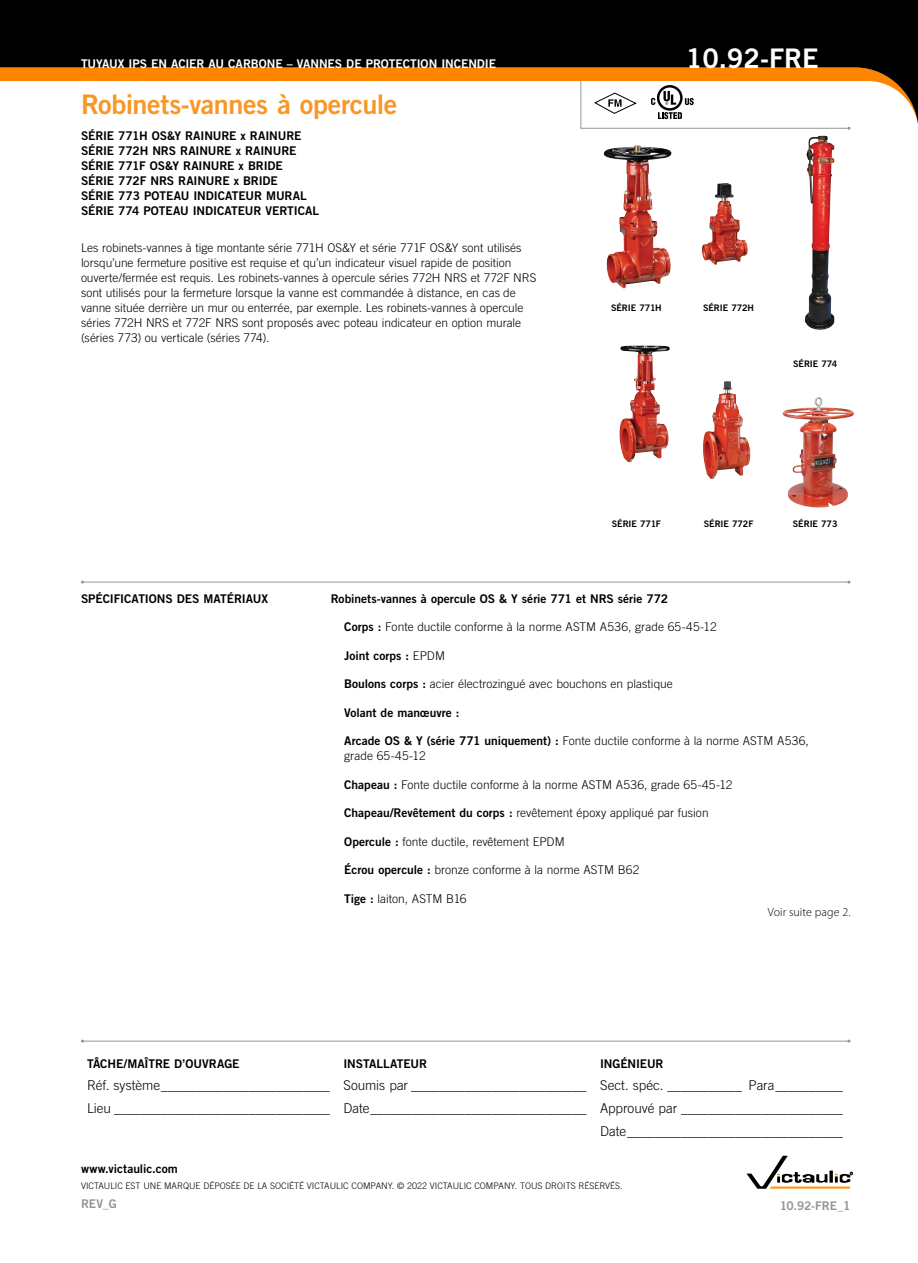
<style>
.page{position:relative;width:918px;height:1263px;background:#fff}
.page>*{position:absolute;margin:0;border:0;box-sizing:border-box;transform-origin:0 0}
.t1{font:27px "Trade Gothic LT Std Bd 2";letter-spacing:-.015em;color:#f89728}
.t2{font:27px "Trade Gothic LT Std Bd 2";color:#fff}
.t3{font:300 13.5px/22.6px "Trade Gothic LT Std";color:#000;text-align:right}
.t4{font:300 12px/15px "Trade Gothic LT Std";color:#000}
.t5{font:12px/15px "Trade Gothic LT Std Bd 2";letter-spacing:-.01em;color:#000}
.t6{font:12px "Trade Gothic LT Std Bd 2";letter-spacing:-.005em;color:#fff}
.t7{font:12px "Trade Gothic LT Std Bd 2";letter-spacing:-.015em;color:#939598}
.t8{font:300 12px "Myriad Pro";letter-spacing:.005em;color:#000}
.t9{font:300 9px "Trade Gothic LT Std";color:#000}
.t10{font:9px "Trade Gothic LT Std Bd 2";letter-spacing:-.005em;color:#000}
.s1{font-family:"Trade Gothic LT Std Bd 2";font-weight:400}
.s2{font-family:"Trade Gothic LT Std";font-weight:300}
</style>
<div class="page">
<img style="left:619px;top:345px;width:50px;height:117px">
<img style="left:604px;top:145px;width:67px;height:143px">
<img style="left:702px;top:183px;width:46px;height:82px">
<img style="left:703px;top:381px;width:47px;height:98px">
<img style="left:805px;top:135px;width:29px;height:195px">
<img style="left:782px;top:397px;width:66px;height:110px">
<hr style="left:82px;top:582px;width:767px;height:1px;background:#939598">
<svg style="left:0;top:0;width:918px;height:129px;fill:#000"></svg>
<svg style="left:747px;top:1156px;width:106px;height:33px"></svg>
<hr style="left:82px;top:1041px;width:767px;height:1px;background:#939598">
<svg style="left:580px;top:80px;width:270px;height:50px"></svg>
<p class="t6" style="left:81px;top:56px;width:417px">TUYAUX IPS EN ACIER AU CARBONE – VANNES DE PROTECTION INCENDIE</p>
<h1 class="t2" style="left:686px;top:41px;width:134px">10.92-FRE</h1>
<h1 class="t1" style="left:81px;top:88px;width:318px">Robinets-vannes à opercule</h1>
<p class="t5" style="left:81px;top:128px;width:240px">SÉRIE 771H OS&amp;Y RAINURE x RAINURE<br>SÉRIE 772H NRS RAINURE x RAINURE<br>SÉRIE 771F OS&amp;Y RAINURE x BRIDE<br>SÉRIE 772F NRS RAINURE x BRIDE<br>SÉRIE 773 POTEAU INDICATEUR MURAL<br>SÉRIE 774 POTEAU INDICATEUR VERTICAL</p>
<p class="t4" style="left:81px;top:240px;width:457px">Les robinets-vannes à tige montante série 771H OS&amp;Y et série 771F OS&amp;Y sont utilisés lorsqu’une fermeture positive est requise et qu’un indicateur visuel rapide de position ouverte/fermée est requis. Les robinets-vannes à opercule séries 772H NRS et 772F NRS sont utilisés pour la fermeture lorsque la vanne est commandée à distance, en cas de vanne située derrière un mur ou enterrée, par exemple. Les robinets-vannes à opercule séries 772H NRS et 772F NRS sont proposés avec poteau indicateur en option murale (séries 773) ou verticale (séries 774).</p>
<p class="t10" style="left:611px;top:302px;width:52px">SÉRIE 771H</p>
<p class="t10" style="left:703px;top:302px;width:53px">SÉRIE 772H</p>
<p class="t10" style="left:793px;top:358px;width:46px">SÉRIE 774</p>
<p class="t10" style="left:612px;top:518px;width:51px">SÉRIE 771F</p>
<p class="t10" style="left:704px;top:518px;width:51px">SÉRIE 772F</p>
<p class="t10" style="left:793px;top:518px;width:46px">SÉRIE 773</p>
<p class="t5" style="left:81px;top:591px;width:189px">SPÉCIFICATIONS DES MATÉRIAUX</p>
<p class="t5" style="left:331px;top:591px;width:339px">Robinets-vannes à opercule OS &amp; Y série 771 et NRS série 772</p>
<p class="t4" style="left:344px;top:619px;width:374px"><span class="s1">Corps :</span> Fonte ductile conforme à la norme ASTM A536, grade 65-45-12</p>
<p class="t5" style="left:344px;top:648px;width:102px">Joint corps : <span class="s2">EPDM</span></p>
<p class="t4" style="left:344px;top:676px;width:330px"><span class="s1">Boulons corps :</span> acier électrozingué avec bouchons en plastique</p>
<p class="t5" style="left:344px;top:705px;width:117px">Volant de manœuvre :</p>
<p class="t4" style="left:344px;top:733px;width:466px"><span class="s1">Arcade OS &amp; Y (série 771 uniquement) :</span> Fonte ductile conforme à la norme ASTM A536, grade 65-45-12</p>
<p class="t4" style="left:344px;top:777px;width:390px"><span class="s1">Chapeau :</span> Fonte ductile conforme à la norme ASTM A536, grade 65-45-12</p>
<p class="t4" style="left:344px;top:805px;width:366px"><span class="s1">Chapeau/Revêtement du corps :</span> revêtement époxy appliqué par fusion</p>
<p class="t4" style="left:344px;top:834px;width:222px"><span class="s1">Opercule :</span> fonte ductile, revêtement EPDM</p>
<p class="t4" style="left:344px;top:862px;width:297px"><span class="s1">Écrou opercule :</span> bronze conforme à la norme ASTM B62</p>
<p class="t4" style="left:344px;top:891px;width:124px"><span class="s1">Tige :</span> laiton, ASTM B16</p>
<p class="t8" style="left:768px;top:906px;width:84px">Voir suite page 2.</p>
<p class="t5" style="left:87px;top:1056px;width:154px">TÂCHE/MAÎTRE D’OUVRAGE</p>
<p class="t5" style="left:344px;top:1056px;width:85px">INSTALLATEUR</p>
<p class="t5" style="left:600px;top:1056px;width:65px">INGÉNIEUR</p>
<p class="t3" style="left:87px;top:1074px;width:758px">Réf. système_________________________ Soumis par __________________________ Sect. spéc. ___________ Para__________<br>Lieu ________________________________ Date________________________________ Approuvé par ________________________<br>Date________________________________</p>
<p class="t5" style="left:81px;top:1161px;width:98px">www.victaulic.com</p>
<p class="t9" style="left:81px;top:1181px;width:543px">VICTAULIC EST UNE MARQUE DÉPOSÉE DE LA SOCIÉTÉ VICTAULIC COMPANY. © 2022 VICTAULIC COMPANY. TOUS DROITS RÉSERVÉS.</p>
<p class="t7" style="left:81px;top:1197px;width:37px">REV_G</p>
<p class="t7" style="left:780px;top:1198px;width:72px">10.92-FRE_1</p>
</div>
